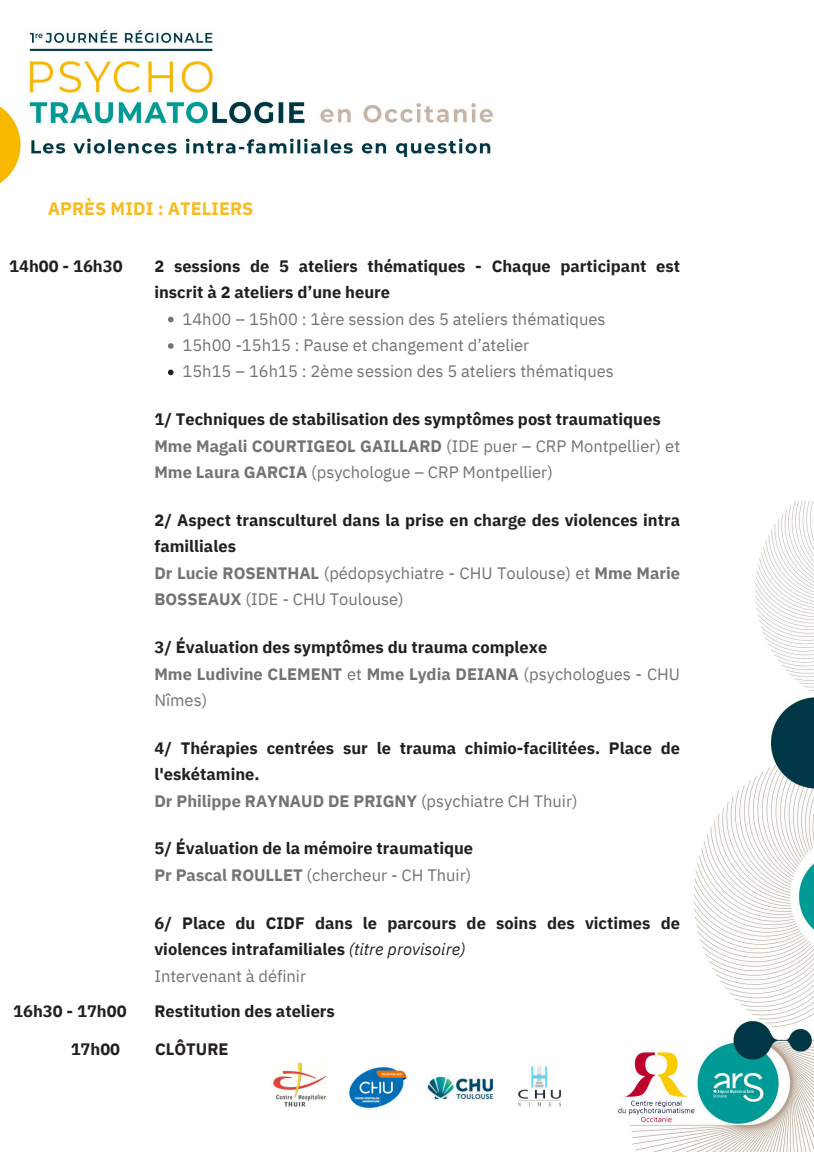
<style>
.page{position:relative;width:814px;height:1152px;background:#fff}
.page>*{position:absolute;margin:0;border:0;box-sizing:border-box;transform-origin:0 0}
.t1{font:700 18px "IBM Plex Sans";color:#f6bc23}
.t2{font:700 16.5px/26.4px "IBM Plex Sans";color:#231f20}
.t3{font:16.5px/26.4px "IBM Plex Sans";color:#737373}
.t4{font:700 16.5px/26.4px "IBM Plex Sans";color:#737373}
.s1{font-weight:700}
.s2{font-weight:400}
.s3{font-weight:400;font-style:italic}
</style>
<div class="page">
<img style="left:0;top:30px;width:813px;height:1121px">
<svg style="left:168px;top:317px;width:5px;height:5px"></svg>
<svg style="left:168px;top:343px;width:5px;height:6px"></svg>
<svg style="left:168px;top:370px;width:5px;height:5px"></svg>
<img style="left:270px;top:1060px;width:294px;height:50px">
<div style="left:640px;top:0;width:173px;height:257px;background:#fff"></div>
<div style="left:732px;top:257px;width:81px;height:244px;background:#fff"></div>
<div style="left:0;top:1110px;width:616px;height:42px;background:#fff"></div>
<svg style="left:616px;top:1116px;width:16px;height:35px"></svg>
<h2 class="t1" style="left:48px;top:196px;width:207px">APRÈS MIDI : ATELIERS</h2>
<p class="t2" style="left:9px;top:252px;width:115px">14h00 - 16h30</p>
<h1 class="t2" style="left:154px;top:252px;width:527px">2 sessions de 5 ateliers thématiques - Chaque participant est inscrit à 2 ateliers d’une heure</h1>
<h2 class="t3" style="left:182px;top:305px;width:424px">14h00 – 15h00 : 1ère session des 5 ateliers thématiques</h2>
<h2 class="t3" style="left:182px;top:332px;width:348px">15h00 -15h15 : Pause et changement d’atelier</h2>
<h2 class="t3" style="left:182px;top:358px;width:433px">15h15 – 16h15 : 2ème session des 5 ateliers thématiques</h2>
<p class="t2" style="left:154px;top:406px;width:507px">1/ Techniques de stabilisation des symptômes post traumatiques</p>
<p class="t3" style="left:154px;top:432px;width:527px"><span class="s1">Mme Magali COURTIGEOL GAILLARD</span> (IDE puer – CRP Montpellier) et<br><span class="s1">Mme Laura GARCIA</span> (psychologue – CRP Montpellier)</p>
<p class="t2" style="left:154px;top:507px;width:527px">2/ Aspect transculturel dans la prise en charge des violences intra familliales</p>
<p class="t3" style="left:154px;top:559px;width:527px"><span class="s1">Dr Lucie ROSENTHAL</span> (pédopsychiatre - CHU Toulouse) et <span class="s1">Mme Marie<br>BOSSEAUX</span> (IDE - CHU Toulouse)</p>
<p class="t2" style="left:154px;top:634px;width:394px">3/ Évaluation des symptômes du trauma complexe</p>
<p class="t4" style="left:154px;top:660px;width:527px">Mme Ludivine CLEMENT <span class="s2">et</span> Mme Lydia DEIANA <span class="s2">(psychologues - CHU<br>Nîmes)</span></p>
<p class="t2" style="left:154px;top:734px;width:527px">4/ Thérapies centrées sur le trauma chimio-facilitées. Place de l'eskétamine.</p>
<p class="t4" style="left:154px;top:787px;width:424px">Dr Philippe RAYNAUD DE PRIGNY <span class="s2">(psychiatre CH Thuir)</span></p>
<p class="t2" style="left:154px;top:835px;width:320px">5/ Évaluation de la mémoire traumatique</p>
<p class="t3" style="left:154px;top:862px;width:318px"><span class="s1">Pr Pascal ROULLET</span> (chercheur - CH Thuir)</p>
<p class="t2" style="left:154px;top:909px;width:527px">6/ Place du CIDF dans le parcours de soins des victimes de violences intrafamiliales <span class="s3">(titre provisoire)</span></p>
<p class="t3" style="left:154px;top:962px;width:153px">Intervenant à définir</p>
<p class="t2" style="left:13px;top:998px;width:115px">16h30 - 17h00</p>
<p class="t2" style="left:154px;top:998px;width:182px">Restitution des ateliers</p>
<p class="t2" style="left:71px;top:1036px;width:51px">17h00</p>
<h2 class="t2" style="left:155px;top:1036px;width:75px">CLÔTURE</h2>
</div>
